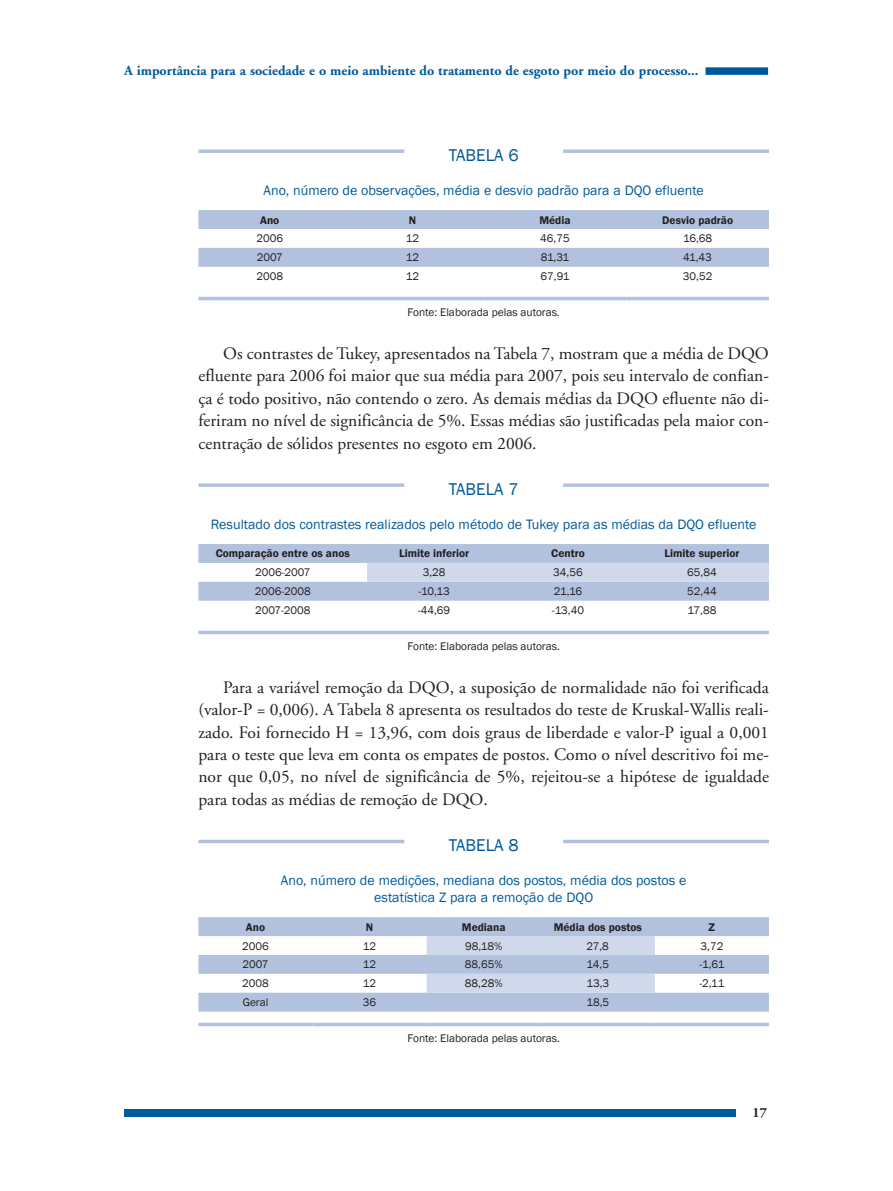
<style>
.page{position:relative;width:893px;height:1191px;background:#fff}
.page>*{position:absolute;margin:0;border:0;box-sizing:border-box;transform-origin:0 0}
.t1{font:17.5px/22.4px "Adobe Garamond";color:#231f20;text-align:justify}
.t2{font:17.5px "Franklin Gothic";color:#00599b}
.t3{font:14px/16.8px "Franklin Gothic";color:#00599b;text-align:center}
.t4{font:700 14px "Adobe Garamond";color:#00599b}
.t5{font:700 14px "Adobe Garamond";color:#231f20}
.t6{font:11.38px "Franklin Gothic";color:#231f20}
.t7{font:600 11.38px "Franklin Gothic";color:#231f20}
</style>
<div class="page">
<div style="left:124px;top:1109px;width:645px;height:7px;background:#00599b"></div>
<div style="left:736px;top:1104px;width:33px;height:27px;background:#fff"></div>
<div style="left:705px;top:67px;width:63px;height:8px;background:#00599b"></div>
<svg style="left:198px;top:149px;width:206px;height:4px"></svg>
<svg style="left:563px;top:149px;width:206px;height:4px"></svg>
<svg style="left:198px;top:210px;width:571px;height:57px"></svg>
<hr style="left:198px;top:297px;width:143px;height:3px;background:#b2c2de">
<hr style="left:341px;top:297px;width:143px;height:3px;background:#b2c2de">
<hr style="left:484px;top:297px;width:142px;height:3px;background:#b2c2de">
<hr style="left:626px;top:297px;width:143px;height:3px;background:#b2c2de">
<svg style="left:198px;top:483px;width:206px;height:4px"></svg>
<svg style="left:563px;top:483px;width:206px;height:4px"></svg>
<svg style="left:198px;top:544px;width:571px;height:56px;background:#c0cde4"></svg>
<svg style="left:198px;top:630px;width:169px;height:4px"></svg>
<svg style="left:367px;top:630px;width:134px;height:4px"></svg>
<svg style="left:501px;top:630px;width:134px;height:4px"></svg>
<svg style="left:635px;top:630px;width:134px;height:4px"></svg>
<svg style="left:198px;top:839px;width:206px;height:4px"></svg>
<svg style="left:563px;top:839px;width:206px;height:4px"></svg>
<svg style="left:198px;top:917px;width:571px;height:94px;fill:#b2c2de"></svg>
<svg style="left:427px;top:936px;width:228px;height:56px;background:#c5d1e6"></svg>
<svg style="left:198px;top:1022px;width:115px;height:4px"></svg>
<svg style="left:313px;top:1022px;width:114px;height:4px"></svg>
<svg style="left:427px;top:1022px;width:114px;height:4px"></svg>
<svg style="left:541px;top:1022px;width:114px;height:4px"></svg>
<svg style="left:655px;top:1022px;width:114px;height:4px"></svg>
<p class="t4" style="left:124px;top:63px;width:576px">A importância para a sociedade e o meio ambiente do tratamento de esgoto por meio do processo...</p>
<p class="t2" style="left:449px;top:144px;width:71px">TABELA 6</p>
<p class="t3" style="left:264px;top:182px;width:442px">Ano, número de observações, média e desvio padrão para a DQO efluente</p>
<p class="t7" style="left:260px;top:213px;width:21px">Ano</p>
<p class="t7" style="left:409px;top:213px;width:9px">N</p>
<p class="t7" style="left:539px;top:213px;width:33px">Média</p>
<p class="t7" style="left:662px;top:213px;width:72px">Desvio padrão</p>
<p class="t6" style="left:256px;top:231px;width:28px">2006</p>
<p class="t6" style="left:406px;top:231px;width:15px">12</p>
<p class="t6" style="left:540px;top:231px;width:31px">46,75</p>
<p class="t6" style="left:683px;top:231px;width:31px">16,68</p>
<p class="t6" style="left:257px;top:250px;width:28px">2007</p>
<p class="t6" style="left:406px;top:250px;width:15px">12</p>
<p class="t6" style="left:541px;top:250px;width:30px">81,31</p>
<p class="t6" style="left:683px;top:250px;width:30px">41,43</p>
<p class="t6" style="left:256px;top:269px;width:28px">2008</p>
<p class="t6" style="left:406px;top:269px;width:15px">12</p>
<p class="t6" style="left:540px;top:269px;width:31px">67,91</p>
<p class="t6" style="left:683px;top:269px;width:31px">30,52</p>
<p class="t6" style="left:408px;top:305px;width:154px">Fonte: Elaborada pelas autoras.</p>
<p class="t1" style="left:198px;top:342px;width:572px;text-indent:25px">Os contrastes de Tukey, apresentados na Tabela 7, mostram que a média de DQO efluente para 2006 foi maior que sua média para 2007, pois seu intervalo de confian&shy;ça é todo positivo, não contendo o zero. As demais médias da DQO efluente não di&shy;feriram no nível de significância de 5%. Essas médias são justificadas pela maior con&shy;centração de sólidos presentes no esgoto em 2006.</p>
<p class="t2" style="left:449px;top:478px;width:71px">TABELA 7</p>
<p class="t3" style="left:211px;top:516px;width:547px">Resultado dos contrastes realizados pelo método de Tukey para as médias da DQO efluente</p>
<p class="t7" style="left:216px;top:546px;width:136px">Comparação entre os anos</p>
<p class="t7" style="left:399px;top:546px;width:72px">Limite inferior</p>
<p class="t7" style="left:551px;top:546px;width:35px">Centro</p>
<p class="t7" style="left:664px;top:546px;width:77px">Limite superior</p>
<p class="t6" style="left:255px;top:565px;width:57px">2006-2007</p>
<p class="t6" style="left:423px;top:565px;width:24px">3,28</p>
<p class="t6" style="left:553px;top:565px;width:31px">34,56</p>
<p class="t6" style="left:687px;top:565px;width:31px">65,84</p>
<p class="t6" style="left:255px;top:584px;width:58px">2006-2008</p>
<p class="t6" style="left:418px;top:584px;width:33px">-10,13</p>
<p class="t6" style="left:554px;top:584px;width:30px">21,16</p>
<p class="t6" style="left:687px;top:584px;width:31px">52,44</p>
<p class="t6" style="left:255px;top:603px;width:57px">2007-2008</p>
<p class="t6" style="left:418px;top:603px;width:34px">-44,69</p>
<p class="t6" style="left:552px;top:603px;width:34px">-13,40</p>
<p class="t6" style="left:688px;top:603px;width:30px">17,88</p>
<p class="t6" style="left:408px;top:639px;width:154px">Fonte: Elaborada pelas autoras.</p>
<p class="t1" style="left:198px;top:676px;width:572px;text-indent:25px">Para a variável remoção da DQO, a suposição de normalidade não foi verificada (valor-P = 0,006). A Tabela 8 apresenta os resultados do teste de Kruskal-Wallis reali&shy;zado. Foi fornecido H = 13,96, com dois graus de liberdade e valor-P igual a 0,001 para o teste que leva em conta os empates de postos. Como o nível descritivo foi me&shy;nor que 0,05, no nível de significância de 5%, rejeitou-se a hipótese de igualdade para todas as médias de remoção de DQO.</p>
<p class="t2" style="left:449px;top:834px;width:71px">TABELA 8</p>
<p class="t3" style="left:281px;top:872px;width:407px">Ano, número de medições, mediana dos postos, média dos postos e estatística Z para a remoção de DQO</p>
<p class="t7" style="left:246px;top:919px;width:21px">Ano</p>
<p class="t7" style="left:366px;top:919px;width:9px">N</p>
<p class="t7" style="left:462px;top:919px;width:45px">Mediana</p>
<p class="t7" style="left:554px;top:919px;width:90px">Média dos postos</p>
<p class="t7" style="left:709px;top:919px;width:8px">Z</p>
<p class="t6" style="left:242px;top:938px;width:28px">2006</p>
<p class="t6" style="left:363px;top:938px;width:15px">12</p>
<p class="t6" style="left:465px;top:938px;width:39px">98,18%</p>
<p class="t6" style="left:587px;top:938px;width:24px">27,8</p>
<p class="t6" style="left:700px;top:938px;width:24px">3,72</p>
<p class="t6" style="left:242px;top:957px;width:28px">2007</p>
<p class="t6" style="left:363px;top:957px;width:15px">12</p>
<p class="t6" style="left:465px;top:957px;width:39px">88,65%</p>
<p class="t6" style="left:587px;top:957px;width:24px">14,5</p>
<p class="t6" style="left:699px;top:957px;width:27px">-1,61</p>
<p class="t6" style="left:242px;top:976px;width:28px">2008</p>
<p class="t6" style="left:363px;top:976px;width:15px">12</p>
<p class="t6" style="left:465px;top:976px;width:39px">88,28%</p>
<p class="t6" style="left:586px;top:976px;width:24px">13,3</p>
<p class="t6" style="left:699px;top:976px;width:27px">-2,11</p>
<p class="t6" style="left:243px;top:995px;width:27px">Geral</p>
<p class="t6" style="left:363px;top:995px;width:15px">36</p>
<p class="t6" style="left:586px;top:995px;width:24px">18,5</p>
<p class="t6" style="left:408px;top:1031px;width:154px">Fonte: Elaborada pelas autoras.</p>
<p class="t5" style="left:753px;top:1104px;width:16px">17</p>
</div>
